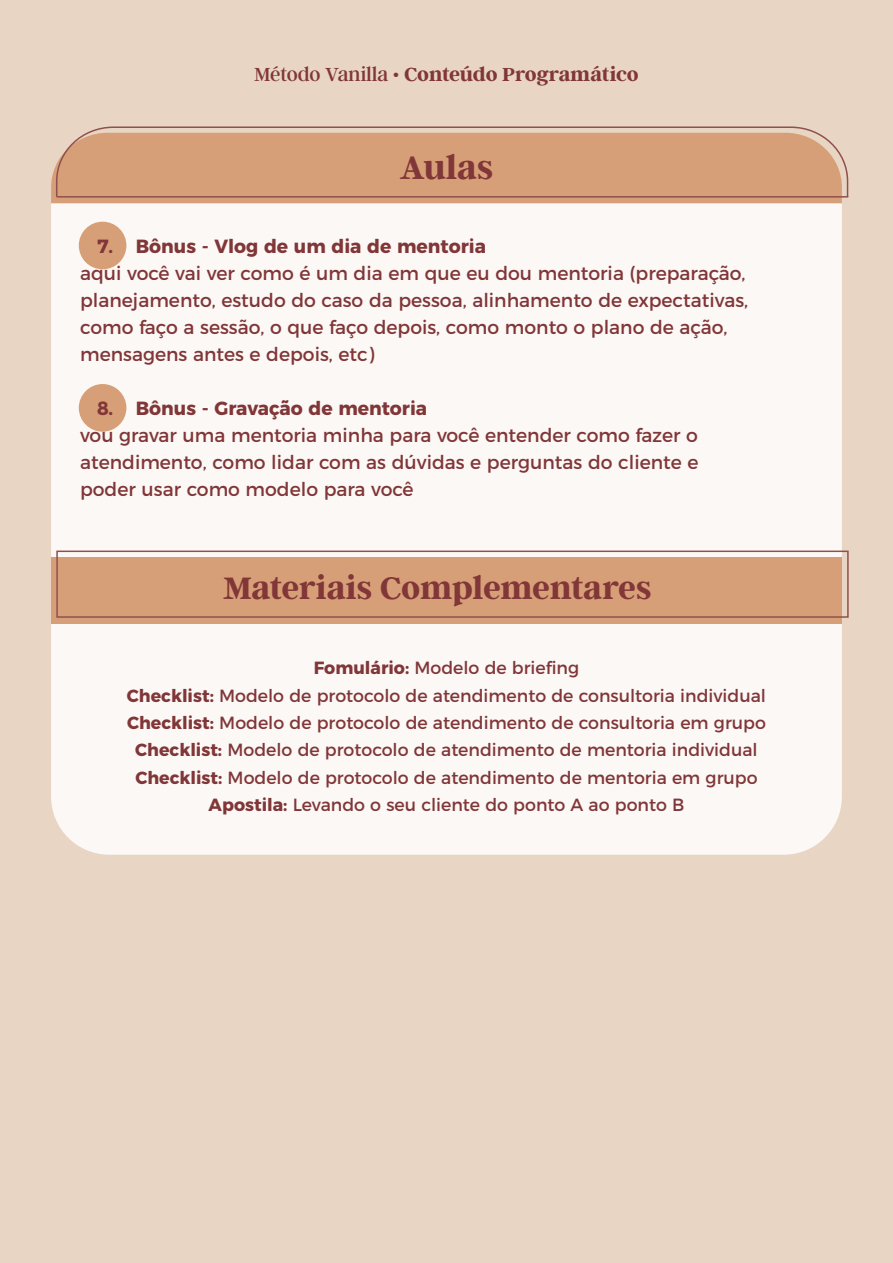
<style>
.page{position:relative;width:893px;height:1263px;background:#e8d5c4}
.page>*{position:absolute;margin:0;border:0;box-sizing:border-box;transform-origin:0 0}
.t1{font:700 36px "Argent CF";letter-spacing:-.005em;color:#813638}
.t2{font:700 34.5px "Argent CF";color:#813638}
.t3{font:700 21px "Argent CF";letter-spacing:-.01em;color:#813638}
.t4{font:19.05px/27px "Montserrat";color:#813638}
.t5{font:700 19.05px "Montserrat";color:#813638}
.t6{font:17.55px/27.3px "Montserrat";color:#813638;text-align:center}
.s1{font-weight:400}
.s2{font-weight:700}
</style>
<div class="page">
<div style="left:51px;top:134px;width:791px;height:721px;background:#fbf8f5;border-radius:58px"></div>
<div style="left:51px;top:168px;width:791px;height:35px;background:#d79f77"></div>
<div style="left:79px;top:222px;width:47px;height:47px;background:#d79f77;border-radius:50%"></div>
<div style="left:79px;top:384px;width:47px;height:48px;background:#d79f77;border-radius:50%"></div>
<div style="left:51px;top:557px;width:791px;height:66px;background:#d79f77"></div>
<svg style="left:55px;top:126px;width:794px;height:72px;background:#d7a27d"></svg>
<hr style="left:57px;top:196px;width:791px;height:2px;background:#90504e">
<div style="left:56px;top:550px;width:793px;height:68px;border:2px solid #90504e"></div>
<p class="t3" style="left:254px;top:63px;width:386px"><span class="s1">Método Vanilla •</span> Conteúdo Programático</p>
<h1 class="t1" style="left:400px;top:148px;width:95px">Aulas</h1>
<p class="t5" style="left:97px;top:231px;width:390px">7. Bônus - Vlog de um dia de mentoria</p>
<p class="t4" style="left:80px;top:258px;width:670px">aqui você vai ver como é um dia em que eu dou mentoria (preparação, planejamento, estudo do caso da pessoa, alinhamento de expectativas, como faço a sessão, o que faço depois, como monto o plano de ação, mensagens antes e depois, etc)</p>
<p class="t5" style="left:97px;top:393px;width:332px">8. Bônus - Gravação de mentoria</p>
<p class="t4" style="left:80px;top:420px;width:620px;text-align:justify">vou gravar uma mentoria minha para você entender como fazer o atendimento, como lidar com as dúvidas e perguntas do cliente e poder usar como modelo para você</p>
<h2 class="t2" style="left:223px;top:570px;width:430px">Materiais Complementares</h2>
<p class="t6" style="left:127px;top:653px;width:641px"><span class="s2">Fomulário:</span> Modelo de briefing<br><span class="s2">Checklist:</span> Modelo de protocolo de atendimento de consultoria individual <span class="s2">Checklist:</span> Modelo de protocolo de atendimento de consultoria em grupo <span class="s2">Checklist:</span> Modelo de protocolo de atendimento de mentoria individual <span class="s2">Checklist:</span> Modelo de protocolo de atendimento de mentoria em grupo <span class="s2">Apostila:</span> Levando o seu cliente do ponto A ao ponto B</p>
</div>
